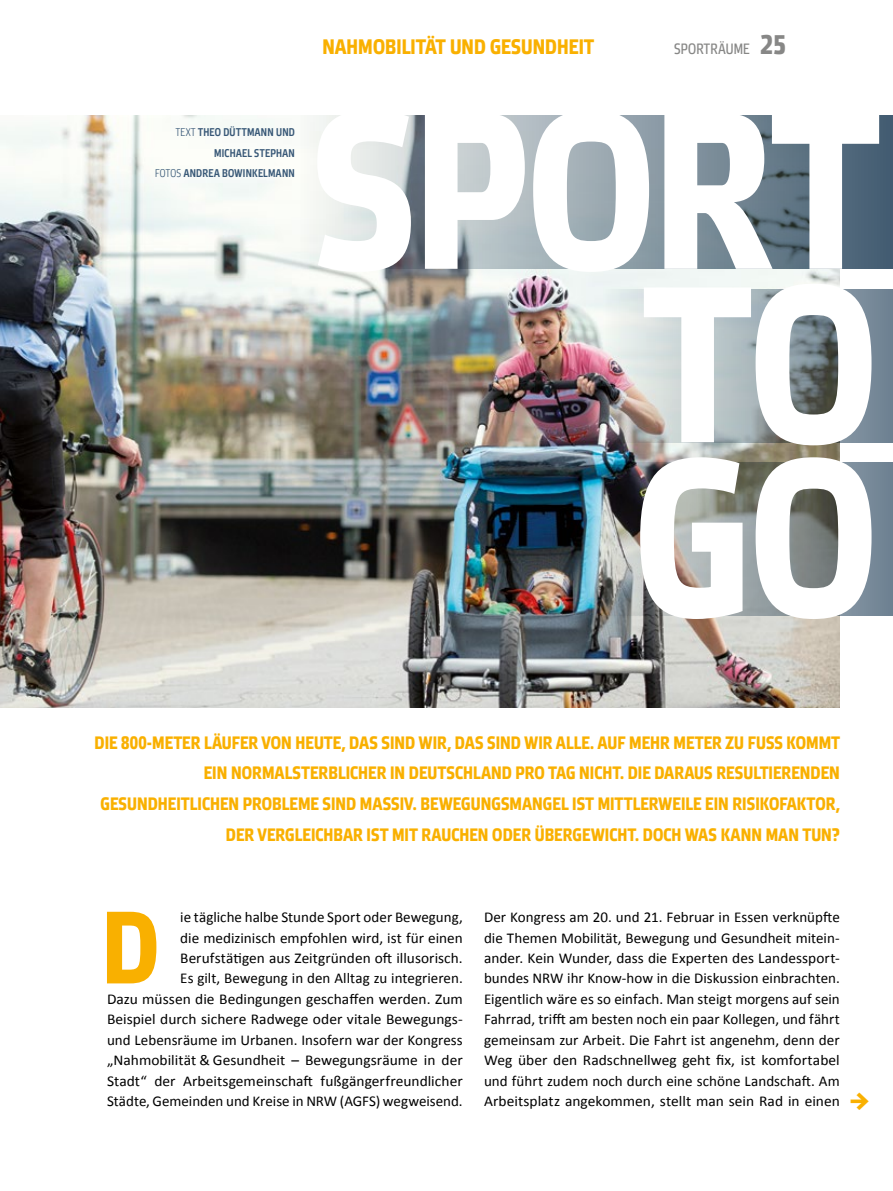
<style>
.page{position:relative;width:893px;height:1191px;background:#fff}
.page>*{position:absolute;margin:0;border:0;box-sizing:border-box;transform-origin:0 0}
.t1{font:700 222px/173.6px "Etelka Narrow Text";color:#fff;text-align:justify}
.t2{font:700 102.75px "Etelka Narrow Text";color:#f9b000}
.t3{font:700 24px "Etelka Narrow Text";color:#f9b000}
.t4{font:700 21px "Etelka Narrow Text";letter-spacing:.005em;color:#f9b000}
.t5{font:700 18px/30.6px "Etelka Narrow Text";letter-spacing:.01em;color:#f9b000;text-align:right}
.t6{font:15px/20.4px "Calibri";color:#000;text-align:right}
.t7{font:15px "Etelka Narrow Text";letter-spacing:.015em;color:#878786}
.t8{font:500 11.25px/20.4px "Etelka Narrow";letter-spacing:.03em;color:#385877;text-align:right}
.s1{font-weight:300}
.s2{font-weight:700;font-size:27px}
</style>
<div class="page">
<img style="left:0;top:116px;width:840px;height:592px">
<svg style="left:300px;top:116px;width:593px;height:153px;background:#92a0a8"></svg>
<svg style="left:605px;top:289px;width:288px;height:153px;background:#9da7ab"></svg>
<svg style="left:605px;top:463px;width:288px;height:153px;background:#808585"></svg>
<p class="t8" style="left:155px;top:122px;width:141px"><span class="s1">TEXT</span> THEO DÜTTMANN UND<br>MICHAEL STEPHAN<br><span class="s1">FOTOS</span> ANDREA BOWINKELMANN</p>
<h3 class="t4" style="left:322px;top:35px;width:273px">NAHMOBILITÄT UND GESUNDHEIT</h3>
<p class="t7" style="left:674px;top:41px;width:113px">SPORTRÄUME <span class="s2">25</span></p>
<h1 class="t1" style="left:635px;top:115px;width:244px;text-indent:-322px">SPORT TO GO</h1>
<p class="t5" style="left:95px;top:728px;width:747px">DIE 800-METER LÄUFER VON HEUTE, DAS SIND WIR, DAS SIND WIR ALLE. AUF MEHR METER ZU FUSS KOMMT EIN NORMALSTERBLICHER IN DEUTSCHLAND PRO TAG NICHT. DIE DARAUS RESULTIERENDEN GESUNDHEITLICHEN PROBLEME SIND MASSIV. BEWEGUNGSMANGEL IST MITTLERWEILE EIN RISIKOFAKTOR, DER VERGLEICHBAR IST MIT RAUCHEN ODER ÜBERGEWICHT. DOCH WAS KANN MAN TUN?</p>
<p class="t6" style="left:107px;top:907px;width:357px">ie tägliche halbe Stunde Sport oder Bewegung,<br>die medizinisch empfohlen wird, ist für einen Berufstätigen aus Zeitgründen oft illusorisch.<br>Es gilt, Bewegung in den Alltag zu integrieren.<br>Dazu müssen die Bedingungen geschaffen werden. Zum Beispiel durch sichere Radwege oder vitale Bewegungs&shy;und Lebensräume im Urbanen. Insofern war der Kongress „Nahmobilität &amp; Gesundheit – Bewegungsräume in der Stadt“ der Arbeitsgemeinschaft fußgängerfreundlicher Städte, Gemeinden und Kreise in NRW (AGFS) wegweisend.</p>
<p class="t6" style="left:484px;top:907px;width:357px;text-align:justify">Der Kongress am 20. und 21. Februar in Essen verknüpfte die Themen Mobilität, Bewegung und Gesundheit mitein&shy;ander. Kein Wunder, dass die Experten des Landessport&shy;bundes NRW ihr Know-how in die Diskussion einbrachten.<br>Eigentlich wäre es so einfach. Man steigt morgens auf sein Fahrrad, trifft am besten noch ein paar Kollegen, und fährt gemeinsam zur Arbeit. Die Fahrt ist angenehm, denn der Weg über den Radschnellweg geht fix, ist komfortabel und führt zudem noch durch eine schöne Landschaft. Am Arbeitsplatz angekommen, stellt man sein Rad in einen</p>
<h2 class="t2" style="left:102px;top:889px;width:59px">D</h2>
<h3 class="t3" style="left:850px;top:1088px;width:20px">→</h3>
</div>
